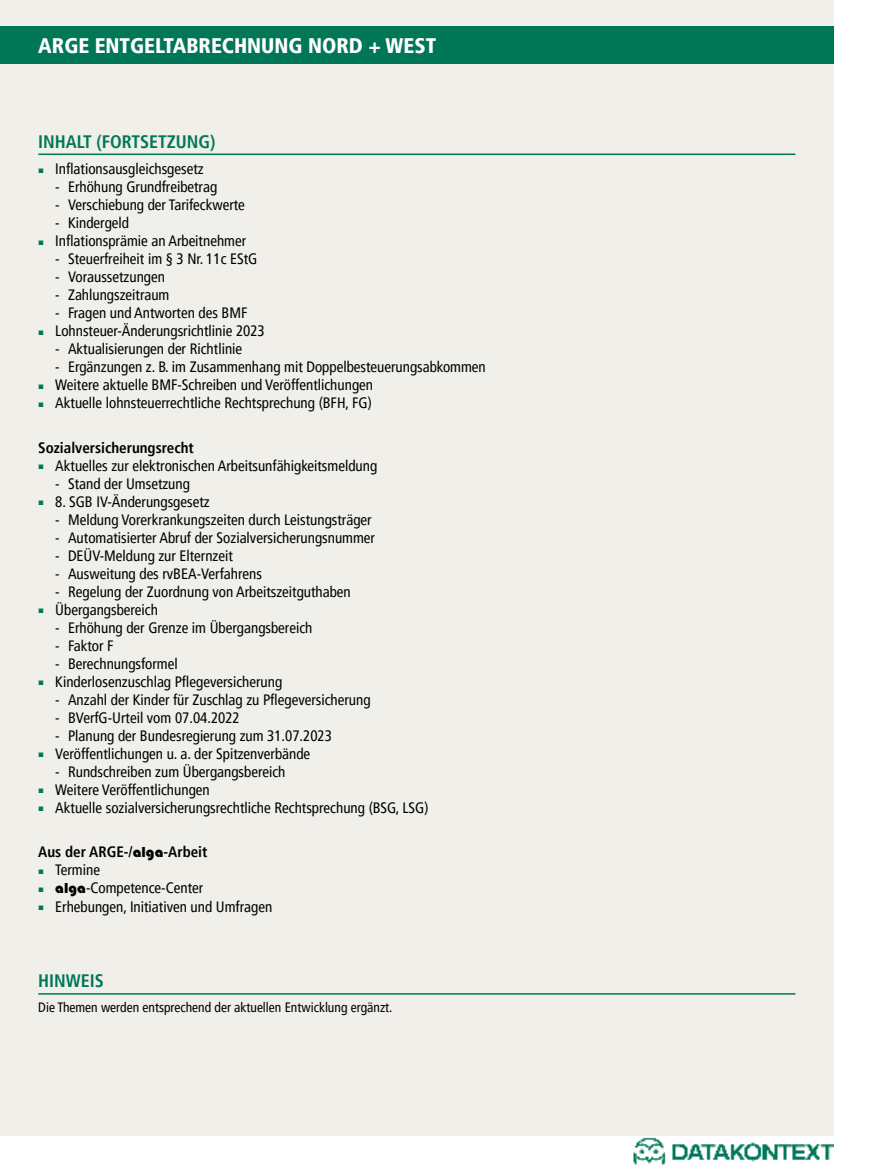
<style>
.page{position:relative;width:872px;height:1170px;background:#fff}
.page>*{position:absolute;margin:0;border:0;box-sizing:border-box;transform-origin:0 0}
.t1{font:900 condensed 21px "Frutiger LT Pro";color:#fff}
.t2{font:700 condensed 18px "Frutiger LT Pro";color:#007757}
.t3{font:condensed 15px "Frutiger LT Pro";color:#000}
.t4{font:700 condensed 15px "Frutiger LT Pro";color:#000}
.t5{font:condensed 13.5px "Frutiger LT Pro";color:#000}
.s1{color:#007757}
.s2{font-family:"Blippo Black DTC";font-weight:400;font-stretch:normal}
.s3{font-family:"Blippo Black DTC";font-stretch:normal}
</style>
<div class="page">
<img style="left:634px;top:1135px;width:200px;height:30px">
<div style="left:0;top:0;width:833px;height:1135px;background:#f0efea"></div>
<div style="left:0;top:26px;width:833px;height:37px;background:#007757"></div>
<hr style="left:38px;top:153px;width:757px;height:2px;background:#007757">
<hr style="left:38px;top:993px;width:757px;height:1px;background:#007757">
<h1 class="t1" style="left:38px;top:33px;width:399px">ARGE ENTGELTABRECHNUNG NORD + WEST</h1>
<p class="t2" style="left:38px;top:131px;width:179px">INHALT (FORTSETZUNG)</p>
<p class="t3" style="left:38px;top:160px;width:167px"><span class="s1">▪</span> Inflationsausgleichsgesetz</p>
<p class="t3" style="left:55px;top:178px;width:163px">- Erhöhung Grundfreibetrag</p>
<p class="t3" style="left:55px;top:196px;width:191px">- Verschiebung der Tarifeckwerte</p>
<p class="t3" style="left:55px;top:214px;width:75px">- Kindergeld</p>
<p class="t3" style="left:38px;top:232px;width:209px"><span class="s1">▪</span> Inflationsprämie an Arbeitnehmer</p>
<p class="t3" style="left:55px;top:250px;width:204px">- Steuerfreiheit im § 3 Nr. 11c EStG</p>
<p class="t3" style="left:55px;top:268px;width:111px">- Voraussetzungen</p>
<p class="t3" style="left:55px;top:286px;width:116px">- Zahlungszeitraum</p>
<p class="t3" style="left:55px;top:304px;width:194px">- Fragen und Antworten des BMF</p>
<p class="t3" style="left:38px;top:322px;width:228px"><span class="s1">▪</span> Lohnsteuer-Änderungsrichtlinie 2023</p>
<p class="t3" style="left:55px;top:340px;width:188px">- Aktualisierungen der Richtlinie</p>
<p class="t3" style="left:55px;top:358px;width:432px">- Ergänzungen z. B. im Zusammenhang mit Doppelbesteuerungsabkommen</p>
<p class="t3" style="left:38px;top:376px;width:336px"><span class="s1">▪</span> Weitere aktuelle BMF-Schreiben und Veröffentlichungen</p>
<p class="t3" style="left:38px;top:394px;width:335px"><span class="s1">▪</span> Aktuelle lohnsteuerrechtliche Rechtsprechung (BFH, FG)</p>
<p class="t4" style="left:38px;top:438px;width:157px">Sozialversicherungsrecht</p>
<p class="t3" style="left:38px;top:457px;width:340px"><span class="s1">▪</span> Aktuelles zur elektronischen Arbeitsunfähigkeitsmeldung</p>
<p class="t3" style="left:55px;top:475px;width:136px">- Stand der Umsetzung</p>
<p class="t3" style="left:38px;top:493px;width:173px"><span class="s1">▪</span> 8. SGB IV-Änderungsgesetz</p>
<p class="t3" style="left:55px;top:511px;width:318px">- Meldung Vorerkrankungszeiten durch Leistungsträger</p>
<p class="t3" style="left:55px;top:529px;width:321px">- Automatisierter Abruf der Sozialversicherungsnummer</p>
<p class="t3" style="left:55px;top:547px;width:179px">- DEÜV-Meldung zur Elternzeit</p>
<p class="t3" style="left:55px;top:565px;width:208px">- Ausweitung des rvBEA-Verfahrens</p>
<p class="t3" style="left:55px;top:583px;width:297px">- Regelung der Zuordnung von Arbeitszeitguthaben</p>
<p class="t3" style="left:38px;top:601px;width:121px"><span class="s1">▪</span> Übergangsbereich</p>
<p class="t3" style="left:55px;top:619px;width:259px">- Erhöhung der Grenze im Übergangsbereich</p>
<p class="t3" style="left:55px;top:637px;width:60px">- Faktor F</p>
<p class="t3" style="left:55px;top:655px;width:124px">- Berechnungsformel</p>
<p class="t3" style="left:38px;top:673px;width:245px"><span class="s1">▪</span> Kinderlosenzuschlag Pflegeversicherung</p>
<p class="t3" style="left:55px;top:691px;width:317px">- Anzahl der Kinder für Zuschlag zu Pflegeversicherung</p>
<p class="t3" style="left:55px;top:709px;width:186px">- BVerfG-Urteil vom 07.04.2022</p>
<p class="t3" style="left:55px;top:727px;width:278px">- Planung der Bundesregierung zum 31.07.2023</p>
<p class="t3" style="left:38px;top:745px;width:273px"><span class="s1">▪</span> Veröffentlichungen u. a. der Spitzenverbände</p>
<p class="t3" style="left:55px;top:763px;width:232px">- Rundschreiben zum Übergangsbereich</p>
<p class="t3" style="left:38px;top:781px;width:173px"><span class="s1">▪</span> Weitere Veröffentlichungen</p>
<p class="t3" style="left:38px;top:799px;width:392px"><span class="s1">▪</span> Aktuelle sozialversicherungsrechtliche Rechtsprechung (BSG, LSG)</p>
<p class="t4" style="left:38px;top:843px;width:171px">Aus der ARGE-/<span class="s2">alga</span>-Arbeit</p>
<p class="t3" style="left:38px;top:861px;width:63px"><span class="s1">▪</span> Termine</p>
<p class="t3" style="left:38px;top:879px;width:166px"><span class="s1">▪</span> <span class="s3">alga</span>-Competence-Center</p>
<p class="t3" style="left:38px;top:897px;width:235px"><span class="s1">▪</span> Erhebungen, Initiativen und Umfragen</p>
<p class="t2" style="left:38px;top:970px;width:67px">HINWEIS</p>
<p class="t5" style="left:38px;top:999px;width:356px">Die Themen werden entsprechend der aktuellen Entwicklung ergänzt.</p>
</div>
